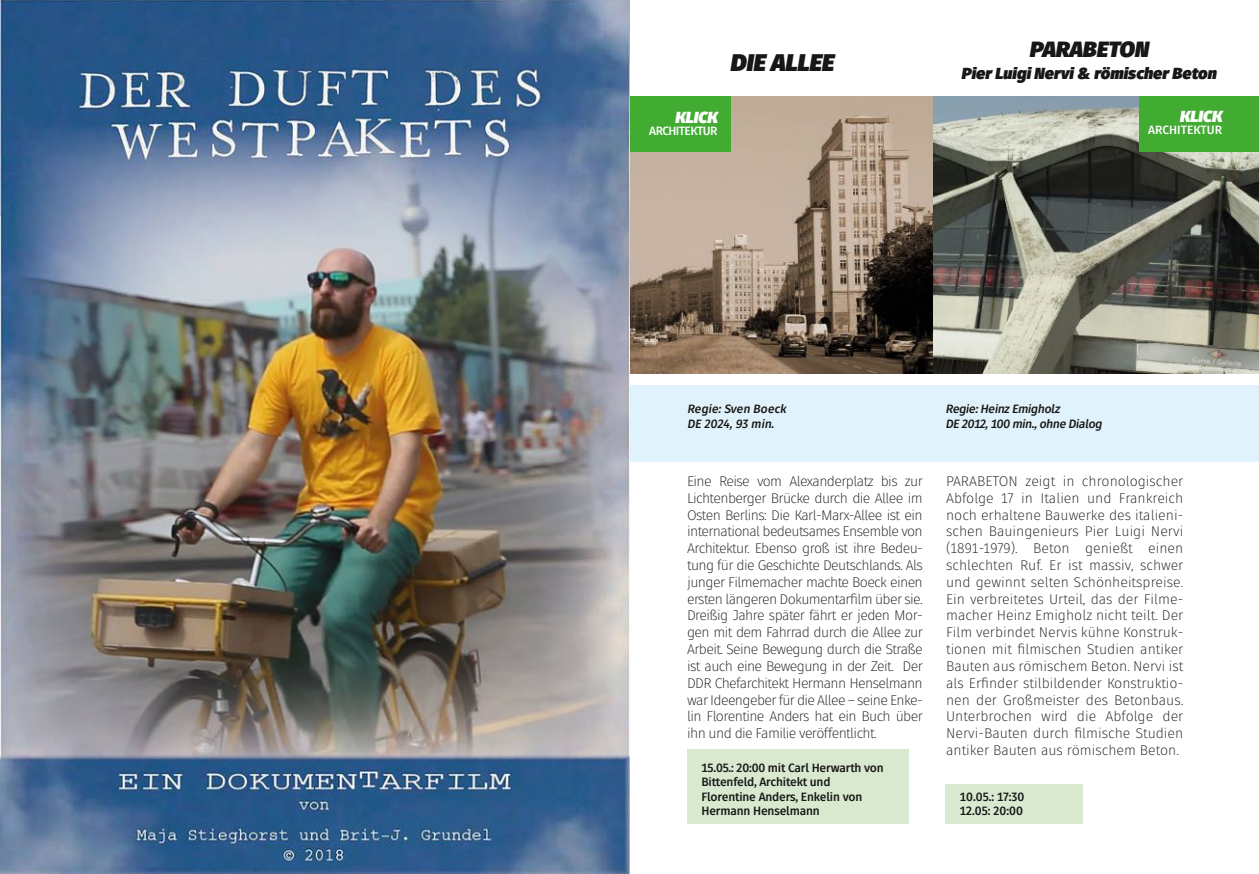
<style>
.page{position:relative;width:1259px;height:874px;background:#fff}
.page>*{position:absolute;margin:0;border:0;box-sizing:border-box;transform-origin:0 0}
.t1{font:italic 900 24px "Fuse";color:#181715}
.t2{font:italic 900 22px "Fuse";color:#181715}
.t3{font:italic 900 16px "Fuse";color:#181715}
.t4{font:italic 900 16px "Fuse";color:#fff}
.t5{font:300 14px "Fuse";color:#181715}
.t6{font:300 14px "Fuse";letter-spacing:-.045em;color:#181715}
.t7{font:700 12px "Fuse";letter-spacing:-.015em;color:#181715}
.t8{font:italic 700 12px "Fuse";letter-spacing:-.025em;color:#181715}
.t9{font:italic 700 12px "Fuse";color:#181715}
.t10{font:700 12px "Fuse";color:#fff}
.t11{font:700 12px "Fuse";letter-spacing:-.03em;color:#fff}
</style>
<div class="page">
<img style="left:629px;top:96px;width:630px;height:277px">
<div style="left:1140px;top:96px;width:119px;height:56px;background:#42ab32"></div>
<div style="left:629px;top:96px;width:102px;height:56px;background:#42ab32"></div>
<img style="left:0;top:0;width:629px;height:873px">
<div style="left:945px;top:783px;width:138px;height:40px;background:#d8e9d0"></div>
<div style="left:687px;top:749px;width:221px;height:74px;background:#d8e9d0"></div>
<p class="t1" style="left:730px;top:53px;width:105px">DIE ALLEE</p>
<p class="t4" style="left:675px;top:111px;width:44px">KLICK</p>
<p class="t11" style="left:649px;top:126px;width:70px">ARCHITEKTUR</p>
<p class="t2" style="left:1029px;top:41px;width:120px">PARABETON</p>
<p class="t3" style="left:961px;top:67px;width:257px">Pier Luigi Nervi &amp; römischer Beton</p>
<p class="t4" style="left:1179px;top:110px;width:44px">KLICK</p>
<p class="t10" style="left:1148px;top:125px;width:75px">ARCHITEKTUR</p>
<p class="t9" style="left:687px;top:404px;width:101px">Regie: Sven Boeck</p>
<p class="t9" style="left:687px;top:418px;width:88px">DE 2024, 93 min.</p>
<p class="t6" style="left:687px;top:475px;width:237px">Eine Reise vom Alexanderplatz bis zur</p>
<p class="t6" style="left:687px;top:492px;width:237px">Lichtenberger Brücke durch die Allee im</p>
<p class="t6" style="left:687px;top:509px;width:237px">Osten Berlins: Die Karl-Marx-Allee ist ein</p>
<p class="t6" style="left:687px;top:526px;width:237px">international bedeutsames Ensemble von</p>
<p class="t6" style="left:687px;top:542px;width:237px">Architektur. Ebenso groß ist ihre Bedeu-</p>
<p class="t6" style="left:687px;top:559px;width:237px">tung für die Geschichte Deutschlands. Als</p>
<p class="t6" style="left:687px;top:576px;width:237px">junger Filmemacher machte Boeck einen</p>
<p class="t6" style="left:687px;top:593px;width:237px">ersten längeren Dokumentarfilm über sie.</p>
<p class="t6" style="left:687px;top:610px;width:237px">Dreißig Jahre später fährt er jeden Mor-</p>
<p class="t6" style="left:687px;top:626px;width:237px">gen mit dem Fahrrad durch die Allee zur</p>
<p class="t6" style="left:687px;top:643px;width:237px">Arbeit. Seine Bewegung durch die Straße</p>
<p class="t6" style="left:687px;top:660px;width:237px">ist auch eine Bewegung in der Zeit. Der</p>
<p class="t6" style="left:687px;top:677px;width:237px">DDR Chefarchitekt Hermann Henselmann</p>
<p class="t6" style="left:687px;top:694px;width:237px">war Ideengeber für die Allee – seine Enke-</p>
<p class="t6" style="left:687px;top:710px;width:237px">lin Florentine Anders hat ein Buch über</p>
<p class="t6" style="left:687px;top:727px;width:191px">ihn und die Familie veröffentlicht.</p>
<p class="t7" style="left:701px;top:762px;width:184px">15.05.: 20:00 mit Carl Herwarth von</p>
<p class="t7" style="left:701px;top:776px;width:130px">Bittenfeld, Architekt und</p>
<p class="t7" style="left:701px;top:791px;width:162px">Florentine Anders, Enkelin von</p>
<p class="t7" style="left:701px;top:805px;width:120px">Hermann Henselmann</p>
<p class="t8" style="left:945px;top:404px;width:116px">Regie: Heinz Emigholz</p>
<p class="t8" style="left:945px;top:418px;width:158px">DE 2012, 100 min., ohne Dialog</p>
<p class="t5" style="left:946px;top:475px;width:239px">PARABETON zeigt in chronologischer</p>
<p class="t5" style="left:946px;top:492px;width:239px">Abfolge 17 in Italien und Frankreich</p>
<p class="t5" style="left:946px;top:509px;width:239px">noch erhaltene Bauwerke des italieni-</p>
<p class="t5" style="left:946px;top:526px;width:239px">schen Bauingenieurs Pier Luigi Nervi</p>
<p class="t5" style="left:946px;top:542px;width:239px">(1891-1979). Beton genießt einen</p>
<p class="t5" style="left:946px;top:559px;width:239px">schlechten Ruf. Er ist massiv, schwer</p>
<p class="t5" style="left:946px;top:576px;width:239px">und gewinnt selten Schönheitspreise.</p>
<p class="t5" style="left:946px;top:593px;width:239px">Ein verbreitetes Urteil, das der Filme-</p>
<p class="t5" style="left:946px;top:610px;width:239px">macher Heinz Emigholz nicht teilt. Der</p>
<p class="t5" style="left:946px;top:626px;width:239px">Film verbindet Nervis kühne Konstruk-</p>
<p class="t5" style="left:946px;top:643px;width:239px">tionen mit filmischen Studien antiker</p>
<p class="t5" style="left:946px;top:660px;width:239px">Bauten aus römischem Beton. Nervi ist</p>
<p class="t5" style="left:946px;top:677px;width:239px">als Erfinder stilbildender Konstruktio-</p>
<p class="t5" style="left:946px;top:694px;width:239px">nen der Großmeister des Betonbaus.</p>
<p class="t5" style="left:946px;top:710px;width:239px">Unterbrochen wird die Abfolge der</p>
<p class="t5" style="left:946px;top:727px;width:239px">Nervi-Bauten durch filmische Studien</p>
<p class="t5" style="left:946px;top:744px;width:234px">antiker Bauten aus römischem Beton.</p>
<p class="t7" style="left:960px;top:791px;width:66px">10.05.: 17:30</p>
<p class="t7" style="left:960px;top:805px;width:65px">12.05: 20:00</p>
</div>
